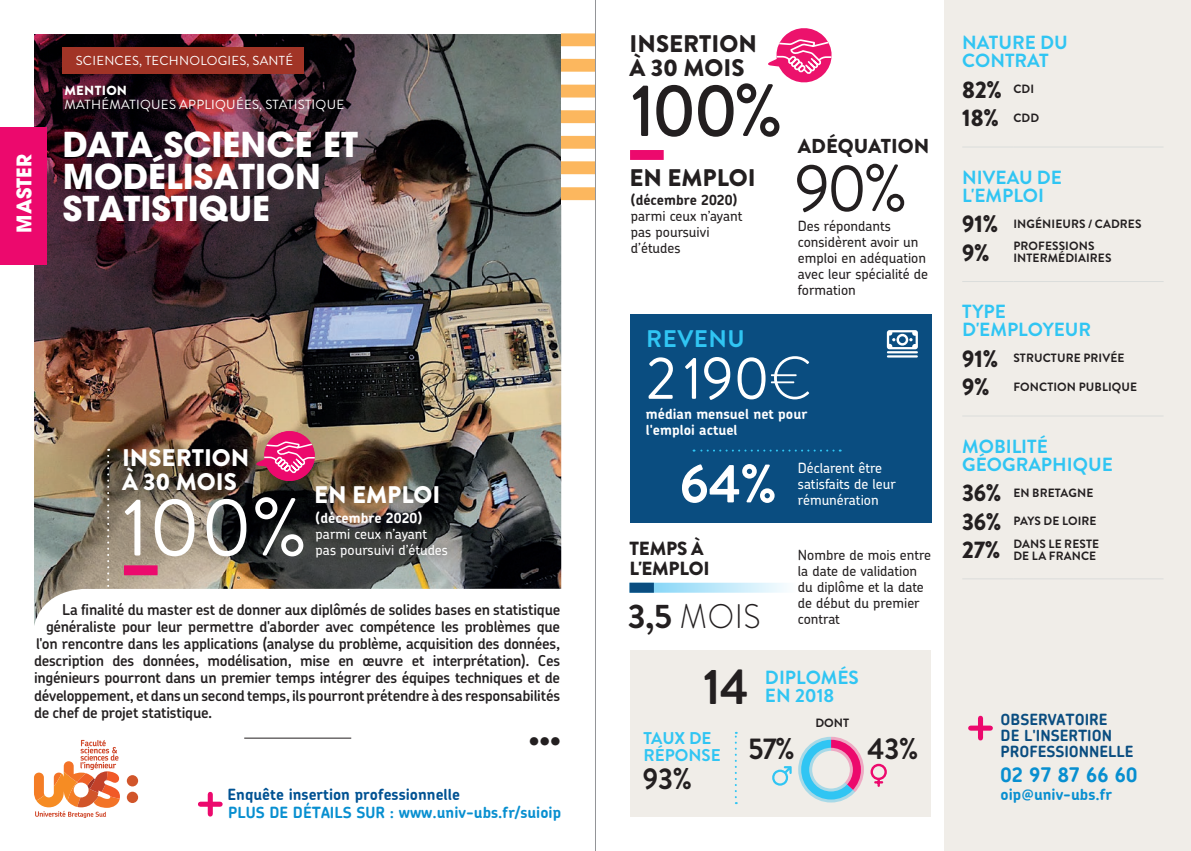
<style>
.page{position:relative;width:1191px;height:851px;background:#fff}
.page>*{position:absolute;margin:0;border:0;box-sizing:border-box;transform-origin:0 0}
.t1{font:82px "Brandon Grotesque";color:#fff}
.t2{font:500 74px "Brandon Grotesque";color:#231f20}
.t3{font:66.6px "Brandon Grotesque";color:#231f20}
.t4{font:60px "Brandon Grotesque";color:#fff;scale:.96 1}
.t5{font:700 54px "Brandon Grotesque";color:#fff}
.t6{font:700 50px "Brandon Grotesque";color:#231f20;scale:.95 1}
.t7{font:900 44px "Brandon Grotesque";color:#231f20}
.t8{font:700 34px/32px "Avant Garde LT";color:#fff}
.t9{font:300 34px "Brandon Grotesque";color:#231f20;scale:.93 1}
.t10{font:700 30px "Brandon Grotesque";color:#231f20;scale:.95 1}
.t11{font:900 24px/24px "Brandon Grotesque";color:#231f20}
.t12{font:900 24px/24px "Brandon Grotesque";color:#fff}
.t13{font:900 24px/28.4px "Brandon Grotesque";color:#231f20;scale:.95 1}
.t14{font:700 24px "Brandon Grotesque";letter-spacing:.02em;color:#30c5f3}
.t15{font:900 20.2px "Brandon Grotesque";color:#231f20}
.t16{font:700 20px "Chevin";color:#088fd0}
.t17{font:700 20px "Avant Garde LT";color:#fff}
.t18{font:700 19px/18px "Brandon Grotesque";color:#30c5f3}
.t19{font:900 19px/20px "Brandon Grotesque";letter-spacing:-.01em;color:#231f20}
.t20{font:700 17px/17px "Brandon Grotesque";color:#30c5f3}
.t21{font:700 15.4px "Chevin";color:#088fd0}
.t22{font:700 15.4px/16px "Chevin";color:#0a4d80}
.t23{font:700 15.4px "Chevin";color:#015293}
.t24{font:600 15px "Chevin Pro";letter-spacing:-.02em;color:#231f20}
.t25{font:500 14px/16px "Chevin";color:#231f20}
.t26{font:500 14px/16px "Chevin";color:#fff}
.t27{font:700 14px/16px "Chevin";color:#fff}
.t28{font:700 14px "Chevin";color:#231f20}
.t29{font:13.2px "Brandon Grotesque";letter-spacing:.02em;color:#fff}
.t30{font:900 13.2px "Brandon Grotesque";letter-spacing:.02em;color:#fff}
.t31{font:13px "Brandon Grotesque";letter-spacing:.02em;color:#fff}
.t32{font:700 12px/22.4px "Brandon Grotesque";letter-spacing:.01em;color:#231f20}
.s1{font-weight:300}
.s2{font-weight:700}
.s3{font-weight:900;font-size:24px}
</style>
<div class="page">
<div style="left:630px;top:650px;width:300px;height:166px;background:#f0ede8"></div>
<div style="left:629px;top:315px;width:302px;height:208px;background:#0a4d80"></div>
<div style="left:630px;top:150px;width:33px;height:10px;background:#ec096d"></div>
<div style="left:944px;top:0;width:247px;height:850px;background:#f0ede8"></div>
<svg style="left:654px;top:582px;width:132px;height:10px"></svg>
<div style="left:629px;top:582px;width:25px;height:10px;background:#0a4d80"></div>
<div style="left:870px;top:763px;width:17px;height:17px;border:2px solid #ec096d;border-radius:50%"></div>
<svg style="left:875px;top:779px;width:7px;height:6px"></svg>
<svg style="left:735px;top:731px;width:2px;height:73px"></svg>
<svg style="left:693px;top:449px;width:140px;height:2px"></svg>
<div style="left:978px;top:718px;width:5px;height:19px;background:#ec096d"></div>
<div style="left:970px;top:725px;width:20px;height:5px;background:#ec096d"></div>
<svg style="left:768px;top:28px;width:64px;height:55px"></svg>
<svg style="left:887px;top:330px;width:31px;height:27px"></svg>
<svg style="left:772px;top:736px;width:92px;height:67px"></svg>
<hr style="left:962px;top:146px;width:51px;height:1px;background:#dbdddb">
<hr style="left:1013px;top:146px;width:150px;height:1px;background:#dbdddb">
<hr style="left:962px;top:281px;width:51px;height:1px;background:#dbdddb">
<hr style="left:1013px;top:281px;width:150px;height:1px;background:#dbdddb">
<hr style="left:962px;top:415px;width:51px;height:1px;background:#dbdddb">
<hr style="left:1013px;top:415px;width:150px;height:1px;background:#dbdddb">
<hr style="left:962px;top:578px;width:51px;height:1px;background:#dbdddb">
<hr style="left:1013px;top:578px;width:150px;height:1px;background:#dbdddb">
<img style="left:35px;top:35px;width:525px;height:553px">
<svg style="left:34px;top:588px;width:528px;height:230px"></svg>
<div style="left:0;top:127px;width:46px;height:137px;background:#ec096d"></div>
<div style="left:208px;top:794px;width:5px;height:20px;background:#ec096d"></div>
<div style="left:200px;top:801px;width:20px;height:5px;background:#ec096d"></div>
<div style="left:63px;top:47px;width:241px;height:27px;background:#a13426"></div>
<div style="left:127px;top:775px;width:11px;height:11px;background:#d1552a;border-radius:50%"></div>
<div style="left:127px;top:791px;width:11px;height:11px;background:#d1552a;border-radius:50%"></div>
<svg style="left:34px;top:739px;width:86px;height:78px"></svg>
<img style="left:561px;top:33px;width:34px;height:168px">
<hr style="left:244px;top:737px;width:107px;height:1px;background:#231f20">
<svg style="left:107px;top:448px;width:2px;height:152px"></svg>
<div style="left:306px;top:502px;width:151px;height:64px;background:#231f20;opacity:.75"></div>
<div style="left:124px;top:565px;width:34px;height:10px;background:#ec096d"></div>
<svg style="left:255px;top:428px;width:62px;height:55px;background:#c95174"></svg>
<hr style="left:595px;top:0;width:1px;height:850px;background:#939598">
<p class="t31" style="left:76px;top:52px;width:219px">SCIENCES, TECHNOLOGIES, SANTÉ</p>
<h3 class="t17" style="left:11px;top:232px;width:80px;rotate:-90deg">MASTER</h3>
<p class="t30" style="left:64px;top:81px;width:64px">MENTION</p>
<p class="t29" style="left:64px;top:95px;width:281px">MATHÉMATIQUES APPLIQUÉES, STATISTIQUE</p>
<h3 class="t8" style="left:63px;top:128px;width:297px">DATA SCIENCE ET<br>MODÉLISATION<br>STATISTIQUE</h3>
<h3 class="t12" style="left:122px;top:445px;width:129px">INSERTION<br>À 30 MOIS</h3>
<h1 class="t1" style="left:122px;top:471px;width:187px">100%</h1>
<h3 class="t12" style="left:314px;top:483px;width:128px">EN EMPLOI</h3>
<p class="t27" style="left:316px;top:509px;width:108px">(décembre 2020)</p>
<p class="t26" style="left:316px;top:525px;width:134px">parmi ceux n’ayant pas poursuivi d’études</p>
<p class="t24" style="left:62px;top:600px;width:500px">La finalité du master est de donner aux diplômés de solides bases en statistique</p>
<p class="t24" style="left:46px;top:617px;width:515px">généraliste pour leur permettre d'aborder avec compétence les problèmes que</p>
<p class="t24" style="left:36px;top:634px;width:526px">l'on rencontre dans les applications (analyse du problème, acquisition des données,</p>
<p class="t24" style="left:34px;top:651px;width:527px">description des données, modélisation, mise en œuvre et interprétation). Ces</p>
<p class="t24" style="left:34px;top:668px;width:527px">ingénieurs pourront dans un premier temps intégrer des équipes techniques et de</p>
<p class="t24" style="left:34px;top:685px;width:528px">développement, et dans un second temps, ils pourront prétendre à des responsabilités</p>
<p class="t24" style="left:34px;top:702px;width:180px">de chef de projet statistique.</p>
<h3 class="t7" style="left:529px;top:698px;width:34px">...</h3>
<p class="t23" style="left:227px;top:784px;width:234px">Enquête insertion professionnelle</p>
<p class="t21" style="left:228px;top:801px;width:334px">PLUS DE DÉTAILS SUR : www.univ-ubs.fr/suioip</p>
<h3 class="t11" style="left:629px;top:32px;width:129px">INSERTION<br>À 30 MOIS</h3>
<h2 class="t2" style="left:630px;top:59px;width:154px">100%</h2>
<h3 class="t11" style="left:629px;top:166px;width:128px">EN EMPLOI</h3>
<p class="t28" style="left:631px;top:191px;width:108px">(décembre 2020)</p>
<p class="t25" style="left:631px;top:208px;width:113px">parmi ceux n’ayant pas poursuivi d’études</p>
<h3 class="t14" style="left:646px;top:321px;width:100px">REVENU</h3>
<h3 class="t15" style="left:798px;top:132px;width:133px">ADÉQUATION</h3>
<h3 class="t3" style="left:794px;top:142px;width:114px">90%</h3>
<p class="t25" style="left:798px;top:218px;width:132px">Des répondants considèrent avoir un emploi en adéquation avec leur spécialité de formation</p>
<h3 class="t4" style="left:646px;top:337px;width:174px">2190<span class="s1">€</span></h3>
<p class="t27" style="left:646px;top:405px;width:163px">médian mensuel net pour l'emploi actuel</p>
<p class="t26" style="left:798px;top:459px;width:99px">Déclarent être satisfaits de leur rémunération</p>
<h3 class="t5" style="left:679px;top:446px;width:99px">64%</h3>
<p class="t19" style="left:629px;top:539px;width:82px">TEMPS À<br>L'EMPLOI</p>
<h3 class="t9" style="left:627px;top:593px;width:145px"><span class="s2">3,5</span> MOIS</h3>
<p class="t25" style="left:798px;top:546px;width:135px">Nombre de mois entre la date de validation du diplôme et la date de début du premier contrat</p>
<h3 class="t6" style="left:703px;top:652px;width:49px">14</h3>
<p class="t18" style="left:765px;top:668px;width:95px">DIPLOMÉS<br>EN 2018</p>
<p class="t32" style="left:815px;top:711px;width:35px">DONT</p>
<p class="t20" style="left:643px;top:729px;width:79px">TAUX DE<br>RÉPONSE</p>
<h3 class="t10" style="left:643px;top:757px;width:53px">93%</h3>
<h3 class="t10" style="left:748px;top:727px;width:50px">57%</h3>
<h3 class="t10" style="left:867px;top:727px;width:55px">43%</h3>
<p class="t18" style="left:962px;top:34px;width:107px">NATURE DU<br>CONTRAT</p>
<h3 class="t13" style="left:962px;top:75px;width:83px">82% <sup>CDI<br></sup>18% <sup>CDD</sup></h3>
<p class="t18" style="left:962px;top:168px;width:101px">NIVEAU DE<br>L'EMPLOI</p>
<p class="t32" style="left:962px;top:213px;width:181px"><span class="s3">91%</span> INGÉNIEURS / CADRES<br><span class="s3">9%</span> PROFESSIONS</p>
<p class="t32" style="left:1013px;top:247px;width:100px">INTERMÉDIAIRES</p>
<p class="t18" style="left:962px;top:303px;width:130px">TYPE<br>D'EMPLOYEUR</p>
<p class="t32" style="left:962px;top:347px;width:164px"><span class="s3">91%</span> STRUCTURE PRIVÉE</p>
<p class="t32" style="left:962px;top:375px;width:176px"><span class="s3">9%</span> FONCTION PUBLIQUE</p>
<p class="t18" style="left:962px;top:437px;width:152px">MOBILITÉ<br>GÉOGRAPHIQUE</p>
<p class="t32" style="left:962px;top:481px;width:133px"><span class="s3">36%</span> EN BRETAGNE</p>
<p class="t32" style="left:962px;top:510px;width:138px"><span class="s3">36%</span> PAYS DE LOIRE<br><span class="s3">27%</span> DANS LE RESTE</p>
<p class="t32" style="left:1013px;top:544px;width:84px">DE LA FRANCE</p>
<p class="t22" style="left:1000px;top:710px;width:134px">OBSERVATOIRE<br>DE L'INSERTION<br>PROFESSIONNELLE</p>
<h3 class="t16" style="left:1000px;top:762px;width:138px">02 97 87 66 60</h3>
<p class="t21" style="left:1000px;top:784px;width:113px">oip@univ-ubs.fr</p>
</div>
